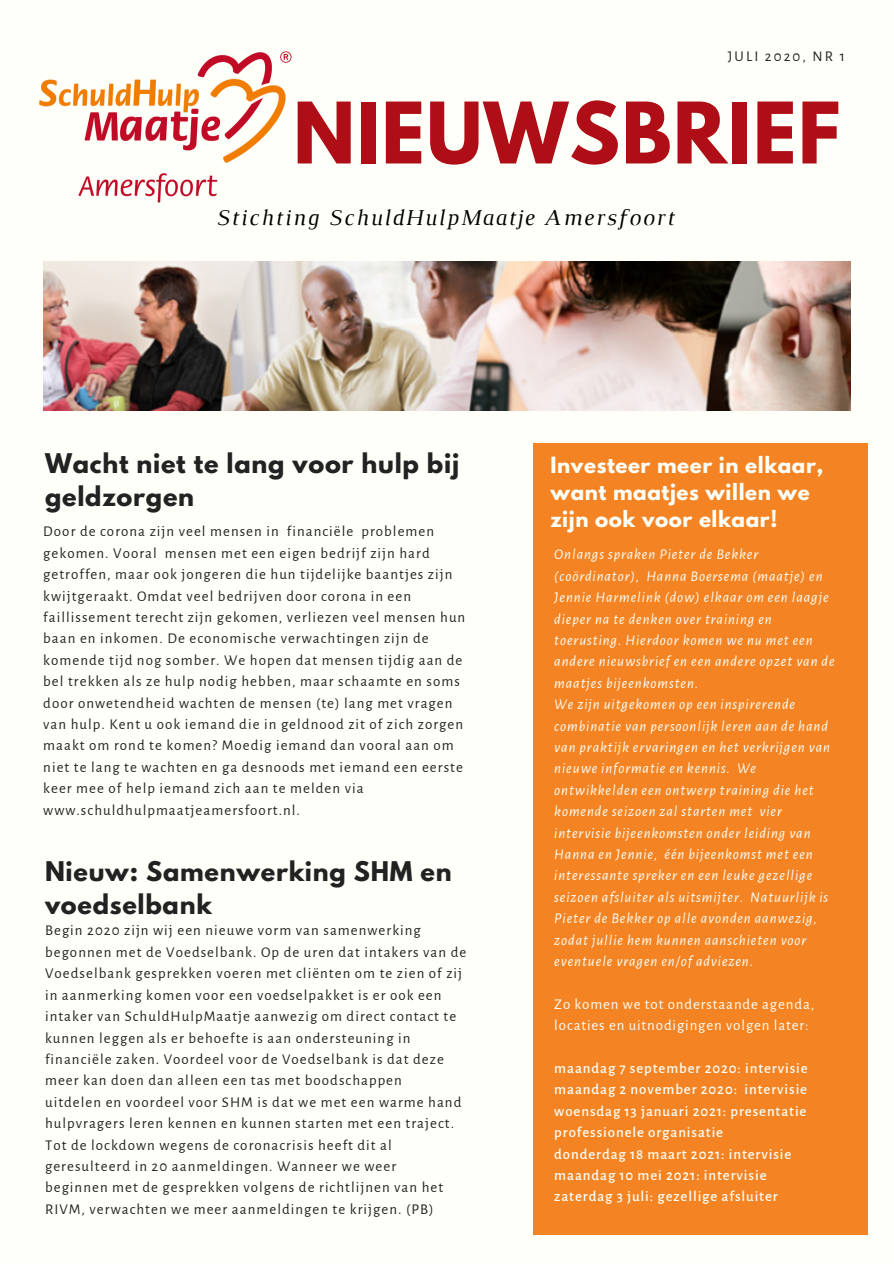
<style>
.page{position:relative;width:894px;height:1264px;background:#fff}
.page>*{position:absolute;margin:0;border:0;box-sizing:border-box;transform-origin:0 0}
.t1{font:700 75px "League Spartan";letter-spacing:.02em;color:#af0e16}
.t2{font:700 24px/32.7px "League Spartan";letter-spacing:.03em;color:#222}
.t3{font:italic 23.25px "Luthier";letter-spacing:.07em;color:#000}
.t4{font:700 19.8px/27px "League Spartan";letter-spacing:.03em;color:#fffff9}
.t5{font:14.85px/21.5px "Alegreya Sans";letter-spacing:.07em;color:#222}
.t6{font:italic 14.85px/21.5px "Alegreya Sans";letter-spacing:.06em;color:#fffff9}
.t7{font:500 14.85px/21.5px "Alegreya Sans";letter-spacing:.06em;color:#fffff9}
.t8{font:14.85px/21.5px "Alegreya Sans";letter-spacing:.06em;color:#fffff9}
.t9{font:14.85px "Alegreya Sans";letter-spacing:.14em;color:#222}
</style>
<div class="page">
<div style="left:0;top:0;width:893px;height:1263px;background:#fffff9"></div>
<div style="left:533px;top:443px;width:334px;height:792px;background:#f48423"></div>
<img style="left:43px;top:261px;width:806px;height:149px">
<img style="left:39px;top:51px;width:253px;height:152px">
<p class="t9" style="left:727px;top:49px;width:118px">JULI 2020, NR 1</p>
<h1 class="t1" style="left:293px;top:96px;width:548px">NIEUWSBRIEF</h1>
<h3 class="t3" style="left:215px;top:209px;width:459px">Stichting SchuldHulpMaatje Amersfoort</h3>
<h2 class="t2" style="left:45px;top:450px;width:415px">Wacht niet te lang voor hulp bij geldzorgen</h2>
<p class="t5" style="left:43px;top:521px;width:423px">Door de corona zijn veel mensen in financiële problemen gekomen. Vooral mensen met een eigen bedrijf zijn hard getroffen, maar ook jongeren die hun tijdelijke baantjes zijn kwijtgeraakt. Omdat veel bedrijven door corona in een faillissement terecht zijn gekomen, verliezen veel mensen hun baan en inkomen. De economische verwachtingen zijn de komende tijd nog somber. We hopen dat mensen tijdig aan de bel trekken als ze hulp nodig hebben, maar schaamte en soms door onwetendheid wachten de mensen (te) lang met vragen van hulp. Kent u ook iemand die in geldnood zit of zich zorgen maakt om rond te komen? Moedig iemand dan vooral aan om niet te lang te wachten en ga desnoods met iemand een eerste keer mee of help iemand zich aan te melden via www.schuldhulpmaatjeamersfoort.nl.</p>
<h2 class="t2" style="left:45px;top:858px;width:408px">Nieuw: Samenwerking SHM en voedselbank</h2>
<p class="t5" style="left:45px;top:920px;width:423px">Begin 2020 zijn wij een nieuwe vorm van samenwerking begonnen met de Voedselbank. Op de uren dat intakers van de Voedselbank gesprekken voeren met cliënten om te zien of zij in aanmerking komen voor een voedselpakket is er ook een intaker van SchuldHulpMaatje aanwezig om direct contact te kunnen leggen als er behoefte is aan ondersteuning in financiële zaken. Voordeel voor de Voedselbank is dat deze meer kan doen dan alleen een tas met boodschappen<br>uitdelen en voordeel voor SHM is dat we met een warme hand hulpvragers leren kennen en kunnen starten met een traject.<br>Tot de lockdown wegens de coronacrisis heeft dit al geresulteerd in 20 aanmeldingen. Wanneer we weer<br>beginnen met de gesprekken volgens de richtlijnen van het RIVM, verwachten we meer aanmeldingen te krijgen. (PB)</p>
<h3 class="t4" style="left:550px;top:454px;width:274px">Investeer meer in elkaar, want maatjes willen we zijn ook voor elkaar!</h3>
<p class="t6" style="left:554px;top:544px;width:282px">Onlangs spraken Pieter de Bekker (coördinator), Hanna Boersema (maatje) en Jennie Harmelink (dow) elkaar om een laagje dieper na te denken over training en toerusting. Hierdoor komen we nu met een andere nieuwsbrief en een andere opzet van de maatjes bijeenkomsten.<br>We zijn uitgekomen op een inspirerende combinatie van persoonlijk leren aan de hand van praktijk ervaringen en het verkrijgen van nieuwe informatie en kennis. We ontwikkelden een ontwerp training die het komende seizoen zal starten met vier intervisie bijeenkomsten onder leiding van Hanna en Jennie, één bijeenkomst met een interessante spreker en een leuke gezellige seizoen afsluiter als uitsmijter. Natuurlijk is Pieter de Bekker op alle avonden aanwezig, zodat jullie hem kunnen aanschieten voor eventuele vragen en/of adviezen.</p>
<p class="t8" style="left:554px;top:993px;width:261px">Zo komen we tot onderstaande agenda, locaties en uitnodigingen volgen later:</p>
<p class="t7" style="left:554px;top:1057px;width:255px">maandag 7 september 2020: intervisie maandag 2 november 2020: intervisie woensdag 13 januari 2021: presentatie professionele organisatie<br>donderdag 18 maart 2021: intervisie maandag 10 mei 2021: intervisie zaterdag 3 juli: gezellige afsluiter</p>
</div>
